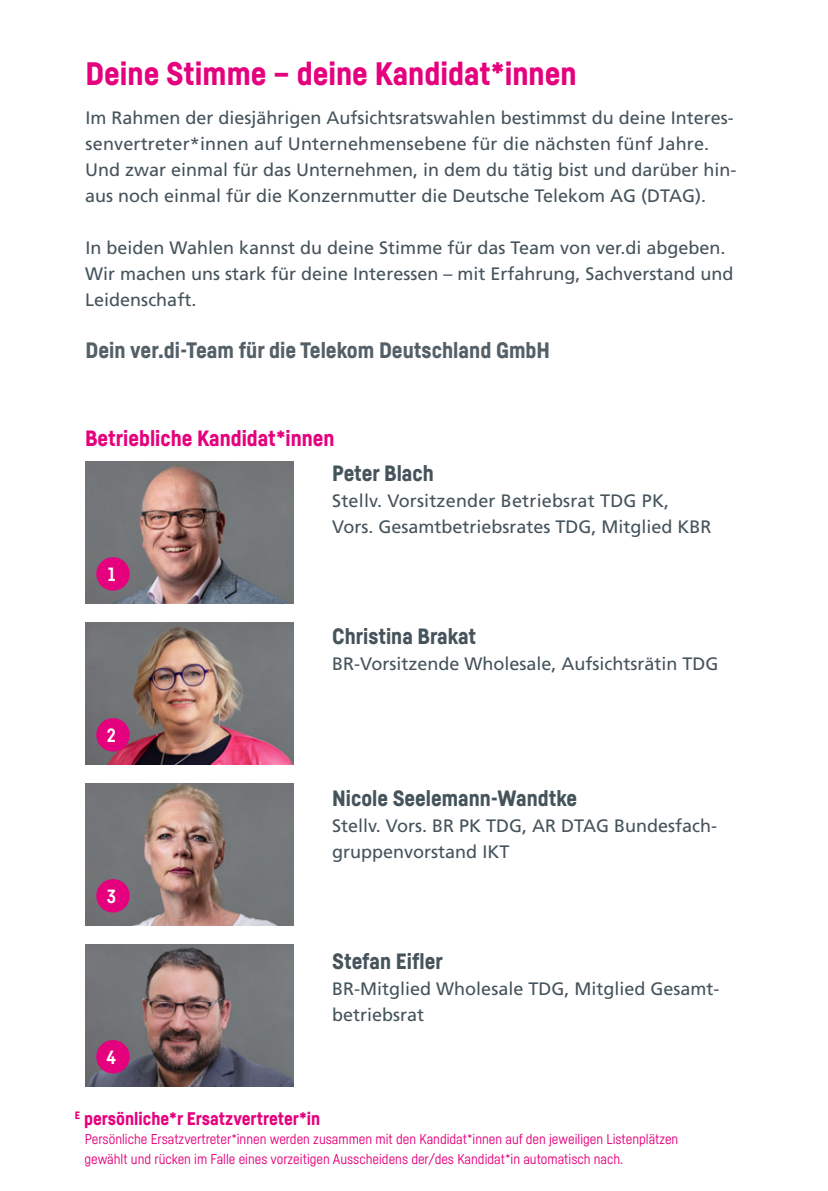
<style>
.page{position:relative;width:828px;height:1191px;background:#fff}
.page>*{position:absolute;margin:0;border:0;box-sizing:border-box;transform-origin:0 0}
.t1{font:900 32px "Fabrikat";color:#e5007d}
.t2{font:900 22px "Fabrikat";color:#546067}
.t3{font:900 21.8px "Fabrikat";color:#45535b}
.t4{font:900 21.8px "Fabrikat";color:#e5007d}
.t5{font:700 18.8px "Fabrikat";color:#fff}
.t6{font:18px/26px "Frutiger LT Std";color:#45535b}
.t7{font:900 18px "Fabrikat";color:#e5007d}
.t8{font:14px/19.6px "Fabrikat";color:#e5007d}
</style>
<div class="page">
<img style="left:85px;top:462px;width:209px;height:141px">
<div style="left:96px;top:557px;width:34px;height:33px;background:#e5007d;border-radius:50%"></div>
<img style="left:85px;top:623px;width:209px;height:141px">
<div style="left:96px;top:718px;width:34px;height:33px;background:#e5007d;border-radius:50%"></div>
<img style="left:85px;top:784px;width:209px;height:141px">
<div style="left:96px;top:879px;width:34px;height:33px;background:#e5007d;border-radius:50%"></div>
<img style="left:85px;top:944px;width:209px;height:142px">
<div style="left:96px;top:1040px;width:34px;height:33px;background:#e5007d;border-radius:50%"></div>
<h1 class="t1" style="left:86px;top:53px;width:492px">Deine Stimme – deine Kandidat*innen</h1>
<p class="t6" style="left:85px;top:104px;width:653px">Im Rahmen der diesjährigen Aufsichtsratswahlen bestimmst du deine Interes&shy;senvertreter*innen auf Unternehmensebene für die nächsten fünf Jahre.<br>Und zwar einmal für das Unternehmen, in dem du tätig bist und darüber hin&shy;aus noch einmal für die Konzernmutter die Deutsche Telekom AG (DTAG).</p>
<p class="t6" style="left:85px;top:234px;width:650px">In beiden Wahlen kannst du deine Stimme für das Team von ver.di abgeben.<br>Wir machen uns stark für deine Interessen – mit Erfahrung, Sachverstand und<br>Leidenschaft.</p>
<p class="t2" style="left:86px;top:336px;width:466px">Dein ver.di-Team für die Telekom Deutschland GmbH</p>
<p class="t4" style="left:85px;top:424px;width:251px">Betriebliche Kandidat*innen</p>
<p class="t5" style="left:108px;top:563px;width:9px">1</p>
<p class="t5" style="left:107px;top:723px;width:11px">2</p>
<p class="t5" style="left:107px;top:884px;width:11px">3</p>
<p class="t5" style="left:106px;top:1045px;width:11px">4</p>
<p class="t3" style="left:332px;top:460px;width:103px">Peter Blach</p>
<p class="t6" style="left:332px;top:488px;width:381px">Stellv. Vorsitzender Betriebsrat TDG PK,<br>Vors. Gesamtbetriebsrates TDG, Mitglied KBR</p>
<p class="t3" style="left:332px;top:622px;width:145px">Christina Brakat</p>
<p class="t6" style="left:332px;top:650px;width:388px">BR-Vorsitzende Wholesale, Aufsichtsrätin TDG</p>
<p class="t3" style="left:332px;top:785px;width:246px">Nicole Seelemann-Wandtke</p>
<p class="t6" style="left:332px;top:813px;width:386px">Stellv. Vors. BR PK TDG, AR DTAG Bundesfach&shy;gruppenvorstand IKT</p>
<p class="t3" style="left:332px;top:947px;width:112px">Stefan Eifler</p>
<p class="t6" style="left:332px;top:975px;width:389px">BR-Mitglied Wholesale TDG, Mitglied Gesamt&shy;betriebsrat</p>
<p class="t7" style="left:75px;top:1107px;width:247px"><sup>E</sup> persönliche*r Ersatzvertreter*in</p>
<p class="t8" style="left:84px;top:1129px;width:595px">Persönliche Ersatzvertreter*innen werden zusammen mit den Kandidat*innen auf den jeweiligen Listenplätzen gewählt und rücken im Falle eines vorzeitigen Ausscheidens der/des Kandidat*in automatisch nach.</p>
</div>
